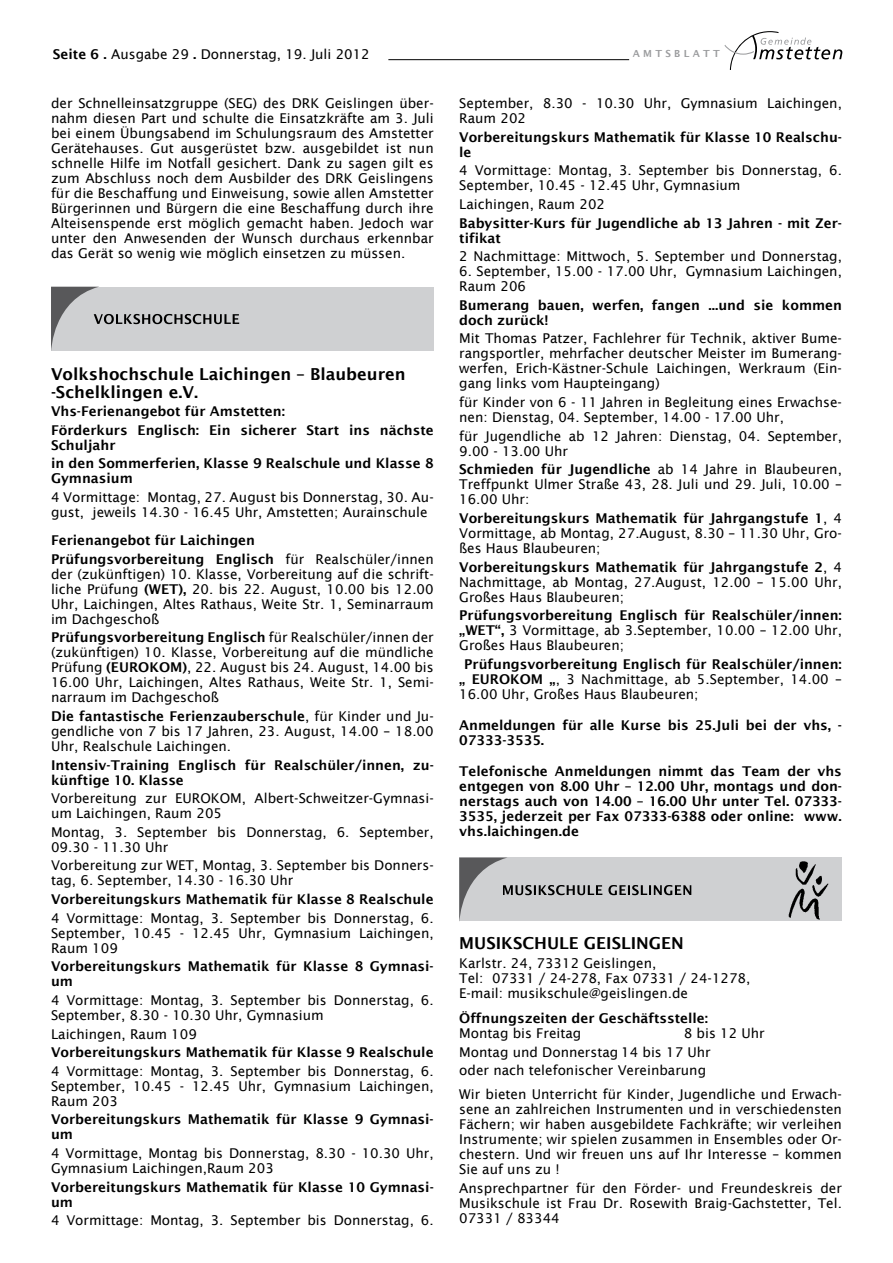
<style>
.page{position:relative;width:893px;height:1263px;background:#fff}
.page>*{position:absolute;margin:0;border:0;box-sizing:border-box;transform-origin:0 0}
.t1{font:600 16.5px/18px "Lucida Sans";color:#000}
.t2{font:13.5px/15px "Lucida Sans";color:#000;text-align:justify}
.t3{font:600 13.5px/15px "Lucida Sans";color:#000}
.t4{font:600 9.75px "Lucida Sans";letter-spacing:.34em;color:#9c9d9f}
.s1{font-weight:600}
.s2{font-weight:400}
</style>
<div class="page">
<svg style="left:724px;top:31px;width:118px;height:39px"></svg>
<hr style="left:388px;top:59px;width:241px;height:1px;background:#000">
<div style="left:51px;top:287px;width:383px;height:63px;background:#cfd0d2"></div>
<svg style="left:51px;top:287px;width:188px;height:63px"></svg>
<div style="left:459px;top:857px;width:383px;height:64px;background:#cfd0d2"></div>
<img style="left:789px;top:861px;width:39px;height:58px">
<svg style="left:459px;top:857px;width:232px;height:64px"></svg>
<p class="t2" style="left:53px;top:47px;width:318px"><span class="s1">Seite 6 .</span> Ausgabe 29 <span class="s1">.</span> Donnerstag, 19. Juli 2012</p>
<p class="t4" style="left:633px;top:48px;width:89px">AMTSBLATT</p>
<p class="t2" style="left:51px;top:96px;width:384px">der Schnelleinsatzgruppe (SEG) des DRK Geislingen über&shy;nahm diesen Part und schulte die Einsatzkräfte am 3. Juli bei einem Übungsabend im Schulungsraum des Amstetter Gerätehauses. Gut ausgerüstet bzw. ausgebildet ist nun schnelle Hilfe im Notfall gesichert. Dank zu sagen gilt es zum Abschluss noch dem Ausbilder des DRK Geislingens für die Beschaffung und Einweisung, sowie allen Amstetter Bürgerinnen und Bürgern die eine Beschaffung durch ihre Alteisenspende erst möglich gemacht haben. Jedoch war unter den Anwesenden der Wunsch durchaus erkennbar das Gerät so wenig wie möglich einsetzen zu müssen.</p>
<p class="t2" style="left:459px;top:96px;width:384px">September, 8.30 - 10.30 Uhr, Gymnasium Laichingen,<br>Raum 202</p>
<p class="t3" style="left:459px;top:129px;width:384px">Vorbereitungskurs Mathematik für Klasse 10 Realschu&shy;le</p>
<p class="t2" style="left:459px;top:163px;width:384px">4 Vormittage: Montag, 3. September bis Donnerstag, 6.<br>September, 10.45 - 12.45 Uhr, Gymnasium</p>
<p class="t2" style="left:459px;top:197px;width:147px">Laichingen, Raum 202</p>
<p class="t3" style="left:459px;top:215px;width:384px">Babysitter-Kurs für Jugendliche ab 13 Jahren - mit Zer&shy;tifikat</p>
<p class="t2" style="left:459px;top:249px;width:384px">2 Nachmittage: Mittwoch, 5. September und Donnerstag,</p>
<p class="t2" style="left:459px;top:264px;width:384px">6. September, 15.00 - 17.00 Uhr, Gymnasium Laichingen,<br>Raum 206</p>
<p class="t3" style="left:459px;top:297px;width:384px">Bumerang bauen, werfen, fangen ...und sie kommen doch zurück!</p>
<p class="t2" style="left:459px;top:331px;width:384px">Mit Thomas Patzer, Fachlehrer für Technik, aktiver Bume&shy;rangsportler, mehrfacher deutscher Meister im Bumerang&shy;werfen, Erich-Kästner-Schule Laichingen, Werkraum (Ein&shy;gang links vom Haupteingang)</p>
<p class="t2" style="left:459px;top:395px;width:384px">für Kinder von 6 - 11 Jahren in Begleitung eines Erwachse&shy;nen: Dienstag, 04. September, 14.00 - 17.00 Uhr,</p>
<p class="t2" style="left:459px;top:428px;width:384px">für Jugendliche ab 12 Jahren: Dienstag, 04. September,<br>9.00 - 13.00 Uhr</p>
<p class="t2" style="left:459px;top:462px;width:384px"><span class="s1">Schmieden für Jugendliche</span> ab 14 Jahre in Blaubeuren, Treffpunkt Ulmer Straße 43, 28. Juli und 29. Juli, 10.00 – 16.00 Uhr:</p>
<p class="t2" style="left:459px;top:510px;width:384px"><span class="s1">Vorbereitungskurs Mathematik für Jahrgangstufe 1</span>, 4<br>Vormittage, ab Montag, 27.August, 8.30 – 11.30 Uhr, Gro&shy;ßes Haus Blaubeuren;</p>
<p class="t2" style="left:459px;top:559px;width:384px"><span class="s1">Vorbereitungskurs Mathematik für Jahrgangstufe 2</span>, 4<br>Nachmittage, ab Montag, 27.August, 12.00 – 15.00 Uhr, Großes Haus Blaubeuren;</p>
<p class="t2" style="left:459px;top:608px;width:384px"><span class="s1">Prüfungsvorbereitung Englisch für Realschüler/innen: „WET“,</span> 3 Vormittage, ab 3.September, 10.00 – 12.00 Uhr, Großes Haus Blaubeuren;</p>
<p class="t2" style="left:459px;top:656px;width:384px;text-indent:5px"><span class="s1">Prüfungsvorbereitung Englisch für Realschüler/innen: „ EUROKOM „</span>, 3 Nachmittage, ab 5.September, 14.00 – 16.00 Uhr, Großes Haus Blaubeuren;</p>
<p class="t3" style="left:459px;top:717px;width:384px">Anmeldungen für alle Kurse bis 25.Juli bei der vhs, -<br>07333-3535.</p>
<p class="t3" style="left:459px;top:764px;width:384px;text-align:justify">Telefonische Anmeldungen nimmt das Team der vhs entgegen von 8.00 Uhr – 12.00 Uhr, montags und don&shy;nerstags auch von 14.00 – 16.00 Uhr unter Tel. 07333- 3535, jederzeit per Fax 07333-6388 oder online: www. vhs.laichingen.de</p>
<p class="t1" style="left:51px;top:365px;width:356px">Volkshochschule Laichingen – Blaubeuren -Schelklingen e.V.</p>
<p class="t3" style="left:51px;top:402px;width:384px;line-height:18.6px">Vhs-Ferienangebot für Amstetten:<br>Förderkurs Englisch: Ein sicherer Start ins nächste</p>
<p class="t3" style="left:51px;top:436px;width:384px;line-height:18.6px">Schuljahr<br>in den Sommerferien, Klasse 9 Realschule und Klasse 8</p>
<p class="t3" style="left:51px;top:471px;width:83px">Gymnasium</p>
<p class="t2" style="left:51px;top:490px;width:384px">4 Vormittage: Montag, 27. August bis Donnerstag, 30. Au&shy;gust, jeweils 14.30 - 16.45 Uhr, Amstetten; Aurainschule</p>
<p class="t3" style="left:51px;top:531px;width:384px;line-height:18.6px">Ferienangebot für Laichingen<br>Prüfungsvorbereitung Englisch <span class="s2">für Realschüler/innen</span></p>
<p class="t2" style="left:51px;top:566px;width:384px">der (zukünftigen) 10. Klasse, Vorbereitung auf die schrift&shy;liche Prüfung <span class="s1">(WET),</span> 20. bis 22. August, 10.00 bis 12.00<br>Uhr, Laichingen, Altes Rathaus, Weite Str. 1, Seminarraum im Dachgeschoß</p>
<p class="t2" style="left:51px;top:630px;width:384px"><span class="s1">Prüfungsvorbereitung Englisch</span> für Realschüler/innen der (zukünftigen) 10. Klasse, Vorbereitung auf die mündliche Prüfung <span class="s1">(EUROKOM)</span>, 22. August bis 24. August, 14.00 bis 16.00 Uhr, Laichingen, Altes Rathaus, Weite Str. 1, Semi&shy;narraum im Dachgeschoß</p>
<p class="t2" style="left:51px;top:709px;width:384px"><span class="s1">Die fantastische Ferienzauberschule</span>, für Kinder und Ju&shy;gendliche von 7 bis 17 Jahren, 23. August, 14.00 – 18.00<br>Uhr, Realschule Laichingen.</p>
<p class="t3" style="left:51px;top:757px;width:384px">Intensiv-Training Englisch für Realschüler/innen, zu&shy;künftige 10. Klasse</p>
<p class="t2" style="left:51px;top:791px;width:384px">Vorbereitung zur EUROKOM, Albert-Schweitzer-Gymnasi&shy;um Laichingen, Raum 205</p>
<p class="t2" style="left:51px;top:824px;width:384px">Montag, 3. September bis Donnerstag, 6. September,<br>09.30 - 11.30 Uhr</p>
<p class="t2" style="left:51px;top:858px;width:384px">Vorbereitung zur WET, Montag, 3. September bis Donners&shy;tag, 6. September, 14.30 - 16.30 Uhr</p>
<p class="t3" style="left:51px;top:892px;width:384px">Vorbereitungskurs Mathematik für Klasse 8 Realschule</p>
<p class="t2" style="left:51px;top:910px;width:384px">4 Vormittage: Montag, 3. September bis Donnerstag, 6.<br>September, 10.45 - 12.45 Uhr, Gymnasium Laichingen, Raum 109</p>
<p class="t3" style="left:51px;top:959px;width:384px">Vorbereitungskurs Mathematik für Klasse 8 Gymnasi&shy;um</p>
<p class="t2" style="left:51px;top:992px;width:384px">4 Vormittage: Montag, 3. September bis Donnerstag, 6.<br>September, 8.30 - 10.30 Uhr, Gymnasium</p>
<p class="t2" style="left:51px;top:1026px;width:147px">Laichingen, Raum 109</p>
<p class="t3" style="left:51px;top:1045px;width:384px">Vorbereitungskurs Mathematik für Klasse 9 Realschule</p>
<p class="t2" style="left:51px;top:1063px;width:384px">4 Vormittage: Montag, 3. September bis Donnerstag, 6.<br>September, 10.45 - 12.45 Uhr, Gymnasium Laichingen, Raum 203</p>
<p class="t3" style="left:51px;top:1112px;width:384px">Vorbereitungskurs Mathematik für Klasse 9 Gymnasi&shy;um</p>
<p class="t2" style="left:51px;top:1145px;width:384px">4 Vormittage, Montag bis Donnerstag, 8.30 - 10.30 Uhr,<br>Gymnasium Laichingen,Raum 203</p>
<p class="t3" style="left:51px;top:1179px;width:384px">Vorbereitungskurs Mathematik für Klasse 10 Gymnasi&shy;um</p>
<p class="t2" style="left:51px;top:1213px;width:384px">4 Vormittage: Montag, 3. September bis Donnerstag, 6.</p>
<p class="t1" style="left:459px;top:934px;width:226px">MUSIKSCHULE GEISLINGEN</p>
<p class="t2" style="left:459px;top:955px;width:293px;text-align:left">Karlstr. 24, 73312 Geislingen,<br>Tel: 07331 / 24-278, Fax 07331 / 24-1278,<br>E-mail: musikschule@geislingen.de</p>
<p class="t3" style="left:459px;top:1011px;width:250px">Öffnungszeiten der Geschäftsstelle:</p>
<p class="t2" style="left:459px;top:1026px;width:124px">Montag bis Freitag</p>
<p class="t2" style="left:459px;top:1024px;width:307px;line-height:18.6px;text-align:left;text-indent:225px">8 bis 12 Uhr<br>Montag und Donnerstag 14 bis 17 Uhr<br>oder nach telefonischer Vereinbarung</p>
<p class="t2" style="left:459px;top:1086px;width:384px">Wir bieten Unterricht für Kinder, Jugendliche und Erwach&shy;sene an zahlreichen Instrumenten und in verschiedensten Fächern; wir haben ausgebildete Fachkräfte; wir verleihen Instrumente; wir spielen zusammen in Ensembles oder Or&shy;chestern. Und wir freuen uns auf Ihr Interesse – kommen Sie auf uns zu !</p>
<p class="t2" style="left:459px;top:1180px;width:384px">Ansprechpartner für den Förder- und Freundeskreis der Musikschule ist Frau Dr. Rosewith Braig-Gachstetter, Tel.<br>07331 / 83344</p>
</div>
